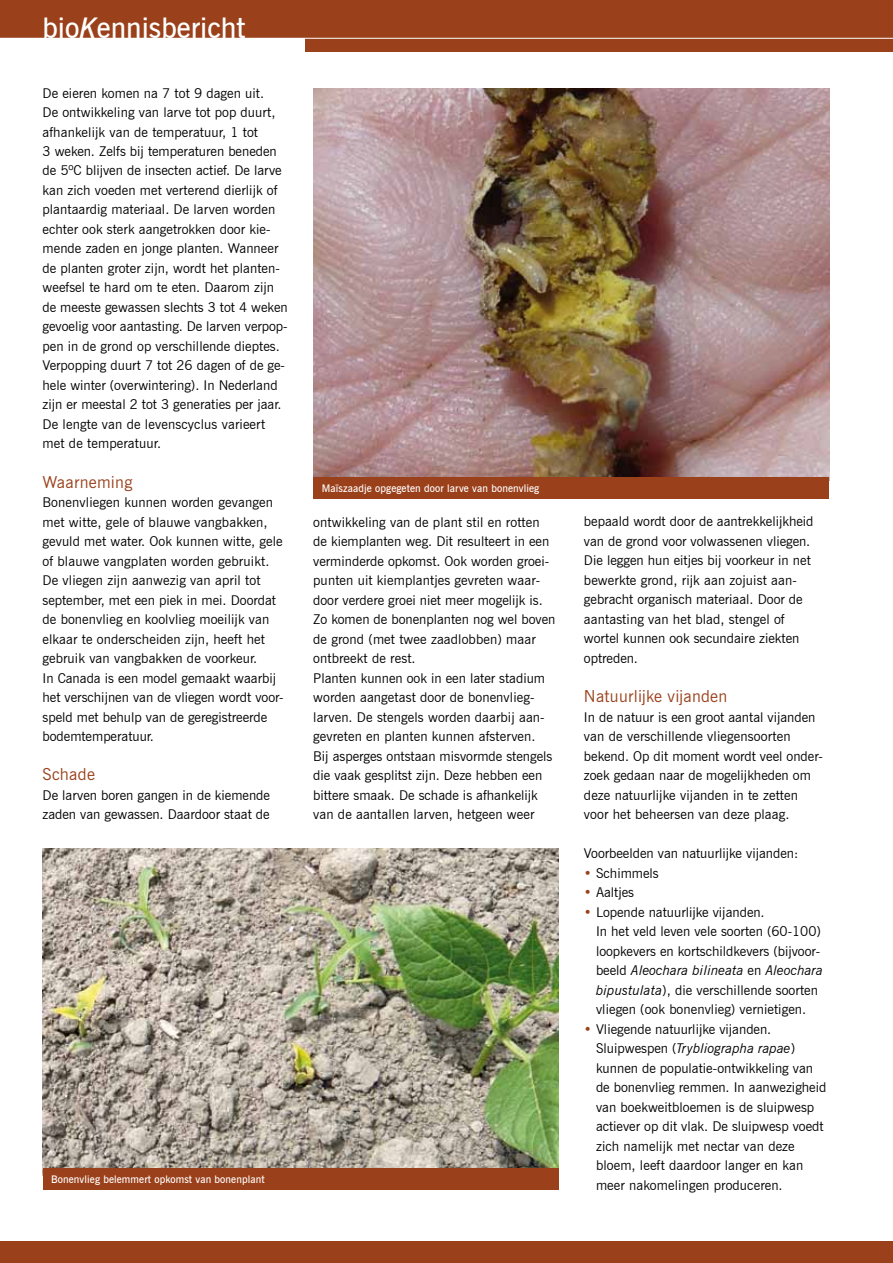
<style>
.page{position:relative;width:893px;height:1263px;background:#fff}
.page>*{position:absolute;margin:0;border:0;box-sizing:border-box;transform-origin:0 0}
.t1{font:600 28.5px "News Gothic BT";color:#fff}
.t2{font:16.5px "News Gothic BT";letter-spacing:.015em;color:#9a401a}
.t3{font:13.5px/19.5px "News Gothic BT";color:#000}
.t4{font:600 10.5px "News Gothic BT";letter-spacing:.01em;color:#fff}
.s1{font-style:italic}
.s2{color:#9a401a}
</style>
<div class="page">
<div style="left:0;top:0;width:893px;height:51px;background:#9a401a"></div>
<div style="left:0;top:1242px;width:893px;height:21px;background:#9a401a"></div>
<hr style="left:0;top:38px;width:893px;height:1px;background:#fff">
<div style="left:0;top:38px;width:304px;height:29px;background:#fff"></div>
<img style="left:313px;top:88px;width:516px;height:389px">
<div style="left:313px;top:477px;width:516px;height:21px;background:#9a401a"></div>
<img style="left:43px;top:848px;width:515px;height:320px">
<div style="left:43px;top:1168px;width:515px;height:22px;background:#9a401a"></div>
<h1 class="t1" style="left:43px;top:10px;width:205px">bio<span class="s1">K</span>ennisbericht</h1>
<p class="t3" style="left:43px;top:83px;width:247px">De eieren komen na 7 tot 9 dagen uit.<br>De ontwikkeling van larve tot pop duurt, afhankelijk van de temperatuur, 1 tot<br>3 weken. Zelfs bij temperaturen beneden de 5ºC blijven de insecten actief. De larve kan zich voeden met verterend dierlijk of plantaardig materiaal. De larven worden echter ook sterk aangetrokken door kie&shy;mende zaden en jonge planten. Wanneer de planten groter zijn, wordt het planten&shy;weefsel te hard om te eten. Daarom zijn de meeste gewassen slechts 3 tot 4 weken gevoelig voor aantasting. De larven verpop&shy;pen in de grond op verschillende dieptes.<br>Verpopping duurt 7 tot 26 dagen of de ge&shy;hele winter (overwintering). In Nederland zijn er meestal 2 tot 3 generaties per jaar.<br>De lengte van de levenscyclus varieert met de temperatuur.</p>
<p class="t2" style="left:43px;top:471px;width:91px">Waarneming</p>
<p class="t3" style="left:43px;top:492px;width:243px">Bonenvliegen kunnen worden gevangen met witte, gele of blauwe vangbakken, gevuld met water. Ook kunnen witte, gele of blauwe vangplaten worden gebruikt.<br>De vliegen zijn aanwezig van april tot september, met een piek in mei. Doordat de bonenvlieg en koolvlieg moeilijk van elkaar te onderscheiden zijn, heeft het gebruik van vangbakken de voorkeur.<br>In Canada is een model gemaakt waarbij het verschijnen van de vliegen wordt voor&shy;speld met behulp van de geregistreerde bodemtemperatuur.</p>
<p class="t2" style="left:43px;top:763px;width:54px">Schade</p>
<p class="t3" style="left:43px;top:785px;width:229px">De larven boren gangen in de kiemende zaden van gewassen. Daardoor staat de</p>
<p class="t4" style="left:51px;top:1173px;width:215px">Bonenvlieg belemmert opkomst van bonenplant</p>
<p class="t4" style="left:322px;top:481px;width:219px">Maïszaadje opgegeten door larve van bonenvlieg</p>
<p class="t3" style="left:313px;top:512px;width:244px">ontwikkeling van de plant stil en rotten de kiemplanten weg. Dit resulteert in een verminderde opkomst. Ook worden groei&shy;punten uit kiemplantjes gevreten waar&shy;door verdere groei niet meer mogelijk is.<br>Zo komen de bonenplanten nog wel boven de grond (met twee zaadlobben) maar ontbreekt de rest.<br>Planten kunnen ook in een later stadium worden aangetast door de bonenvlieg&shy;larven. De stengels worden daarbij aan&shy;gevreten en planten kunnen afsterven.<br>Bij asperges ontstaan misvormde stengels die vaak gesplitst zijn. Deze hebben een bittere smaak. De schade is afhankelijk van de aantallen larven, hetgeen weer</p>
<p class="t3" style="left:584px;top:512px;width:231px">bepaald wordt door de aantrekkelijkheid van de grond voor volwassenen vliegen.<br>Die leggen hun eitjes bij voorkeur in net bewerkte grond, rijk aan zojuist aan&shy;gebracht organisch materiaal. Door de aantasting van het blad, stengel of wortel kunnen ook secundaire ziekten optreden.</p>
<p class="t2" style="left:584px;top:685px;width:145px">Natuurlijke vijanden</p>
<p class="t3" style="left:584px;top:707px;width:240px">In de natuur is een groot aantal vijanden van de verschillende vliegensoorten bekend. Op dit moment wordt veel onder&shy;zoek gedaan naar de mogelijkheden om deze natuurlijke vijanden in te zetten voor het beheersen van deze plaag.</p>
<p class="t3" style="left:584px;top:843px;width:216px">Voorbeelden van natuurlijke vijanden:</p>
<p class="t3" style="left:584px;top:863px;width:76px"><span class="s2">•</span> Schimmels</p>
<p class="t3" style="left:584px;top:882px;width:52px"><span class="s2">•</span> Aaltjes</p>
<p class="t3" style="left:596px;top:902px;width:228px;text-indent:-12px"><span class="s2">•</span> Lopende natuurlijke vijanden.<br>In het veld leven vele soorten (60-100) loopkevers en kortschildkevers (bijvoor&shy;beeld <span class="s1">Aleochara bilineata</span> en <span class="s1">Aleochara bipustulata</span>), die verschillende soorten vliegen (ook bonenvlieg) vernietigen.</p>
<p class="t3" style="left:596px;top:1019px;width:232px;text-indent:-12px"><span class="s2">•</span> Vliegende natuurlijke vijanden.<br>Sluipwespen (<span class="s1">Trybliographa rapae</span>) kunnen de populatie-ontwikkeling van de bonenvlieg remmen. In aanwezigheid van boekweitbloemen is de sluipwesp actiever op dit vlak. De sluipwesp voedt zich namelijk met nectar van deze bloem, leeft daardoor langer en kan meer nakomelingen produceren.</p>
</div>
